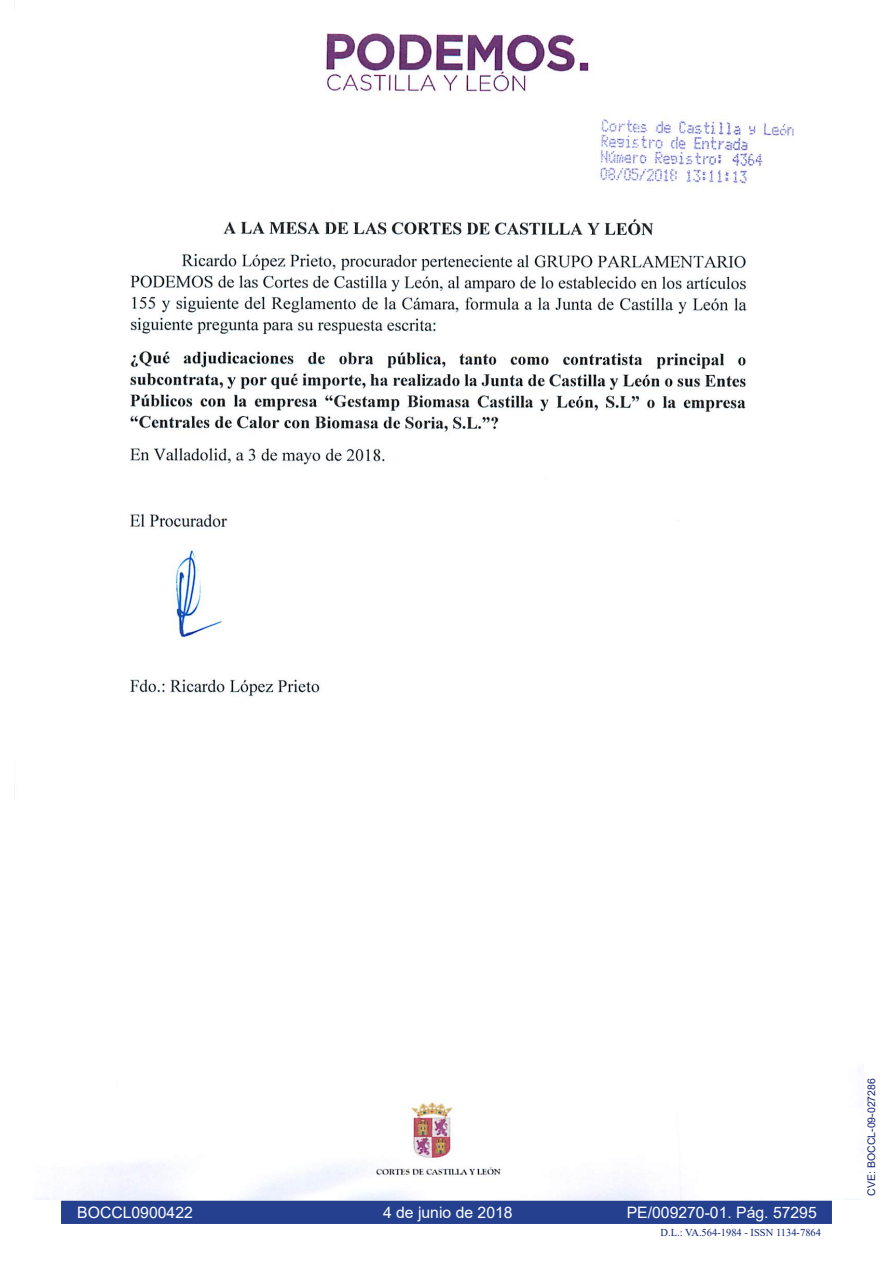
<style>
.page{position:relative;width:893px;height:1263px;background:#fff}
.page>*{position:absolute;margin:0;border:0;box-sizing:border-box;transform-origin:0 0}
.t1{font:15.75px "Arial";color:#fff}
.t2{font:10.5px "Times New Roman";color:#132477}
.t3{font:10.5px "Arial";color:#132477}
</style>
<div class="page">
<div style="left:60px;top:1200px;width:773px;height:25px;background:#25408f"></div>
<div style="left:60px;top:1199px;width:773px;height:26px;border:2px solid #fff"></div>
<img style="left:36px;top:33px;width:826px;height:1167px">
<p class="t1" style="left:77px;top:1202px;width:117px">BOCCL0900422</p>
<p class="t1" style="left:383px;top:1202px;width:131px">4 de junio de 2018</p>
<p class="t1" style="left:627px;top:1202px;width:192px">PE/009270-01. Pág. 57295</p>
<p class="t2" style="left:661px;top:1225px;width:162px">D.L.: VA.564-1984 - ISSN 1134-7864</p>
<p class="t3" style="left:864px;top:1195px;width:119px;rotate:-90deg">CVE: BOCCL-09-027286</p>
</div>
